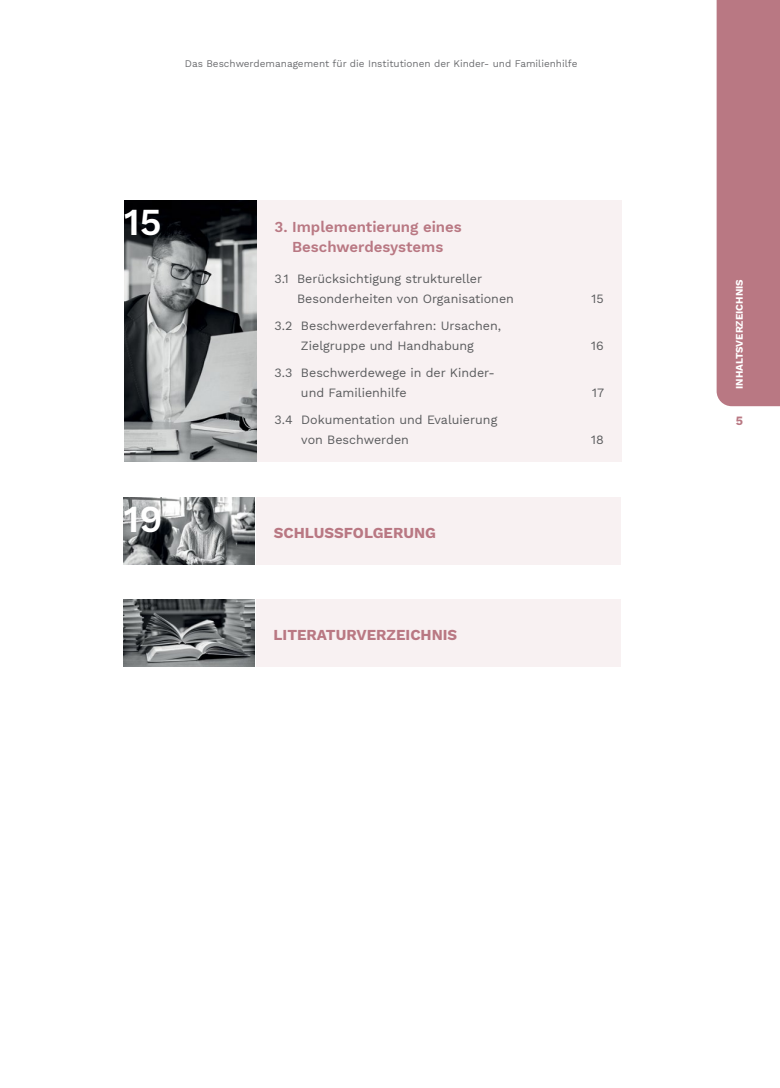
<style>
.page{position:relative;width:780px;height:1088px;background:#fff}
.page>*{position:absolute;margin:0;border:0;box-sizing:border-box;transform-origin:0 0}
.Texte_courant{font:600 37.5px "Work Sans";color:#fff}
.Texte_courant-2{font:600 15px/20px "Work Sans";color:#b97883;text-align:center}
.Texte_courant-3{font:700 15px "Work Sans";color:#b97883}
.Texte_courant-4{font:12.5px/20px "Work Sans";color:#5a5b5d}
.t1{font:700 12.5px "Work Sans";color:#b97883}
.t2{font:10px "Work Sans";color:#6d6e71}
.t3{font:700 10px "Work Sans";color:#fff}
</style>
<div class="page">
<div style="left:716px;top:0;width:64px;height:406px;background:#b97883"></div>
<img style="left:125px;top:200px;width:132px;height:262px">
<div style="left:257px;top:200px;width:364px;height:262px;background:#f8f1f2"></div>
<img style="left:124px;top:497px;width:131px;height:67px">
<img style="left:124px;top:600px;width:131px;height:67px">
<div style="left:256px;top:497px;width:364px;height:67px;background:#f8f1f2"></div>
<div style="left:256px;top:600px;width:364px;height:67px;background:#f8f1f2"></div>
<p class="t2" style="left:185px;top:56px;width:394px">Das Beschwerdemanagement für die Institutionen der Kinder- und Familienhilfe</p>
<p class="Texte_courant" style="left:124px;top:194px;width:39px">15</p>
<p class="Texte_courant" style="left:124px;top:491px;width:40px">19</p>
<p class="Texte_courant-2" style="left:274px;top:216px;width:189px">3. Implementierung eines<br>Beschwerdesystems</p>
<p class="Texte_courant-4" style="left:297px;top:268px;width:218px;text-indent:-23px">3.1 Berücksichtigung struktureller<br>Besonderheiten von Organisationen</p>
<p class="Texte_courant-4" style="left:274px;top:315px;width:228px;text-align:center">3.2 Beschwerdeverfahren: Ursachen,<br>Zielgruppe und Handhabung</p>
<p class="Texte_courant-4" style="left:301px;top:362px;width:195px;text-indent:-26px">3.3 Beschwerdewege in der Kinder&shy;und Familienhilfe</p>
<p class="Texte_courant-4" style="left:301px;top:409px;width:198px;text-indent:-27px">3.4 Dokumentation und Evaluierung von Beschwerden</p>
<p class="Texte_courant-3" style="left:274px;top:521px;width:164px">SCHLUSSFOLGERUNG</p>
<p class="Texte_courant-3" style="left:273px;top:624px;width:185px">LITERATURVERZEICHNIS</p>
<p class="Texte_courant-4" style="left:591px;top:288px;width:14px">15</p>
<p class="Texte_courant-4" style="left:591px;top:335px;width:14px">16</p>
<p class="Texte_courant-4" style="left:592px;top:382px;width:13px">17</p>
<p class="Texte_courant-4" style="left:591px;top:429px;width:14px">18</p>
<p class="t3" style="left:731px;top:389px;width:111px;rotate:-90deg">INHALTSVERZEICHNIS</p>
<p class="t1" style="left:735px;top:411px;width:9px">5</p>
</div>
